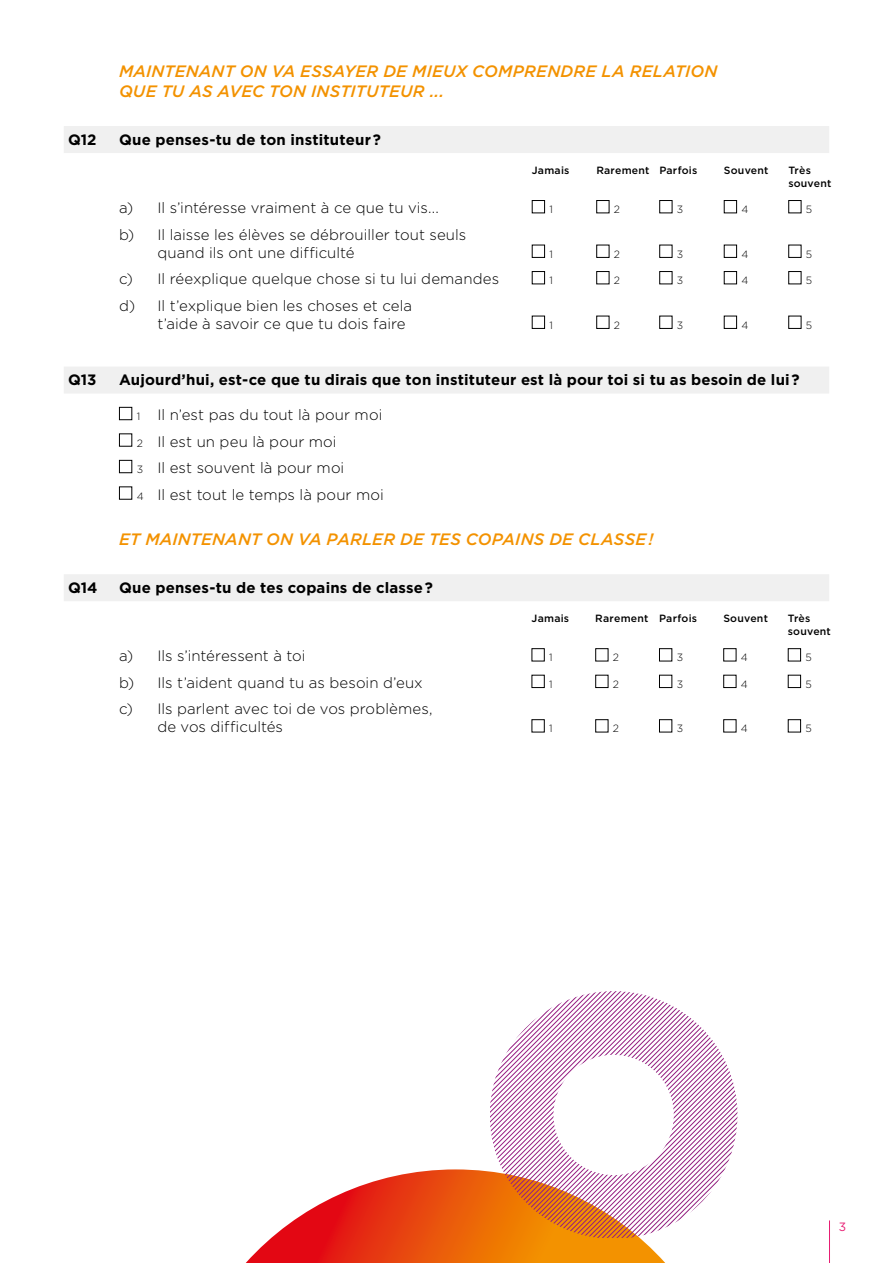
<style>
.page{position:relative;width:893px;height:1263px;background:#fff}
.page>*{position:absolute;margin:0;border:0;box-sizing:border-box;transform-origin:0 0}
.t1{font:italic 500 16.5px/19.8px "Gotham";letter-spacing:.01em;color:#f39200}
.t2{font:300 15px/18px "Gotham";letter-spacing:.005em;color:#000}
.t3{font:700 15px "Gotham";letter-spacing:.01em;color:#000}
.t4{font:12px "Gotham";color:#e71d72}
.t5{font:500 10.5px/12.6px "Gotham";letter-spacing:.02em;color:#000}
.t6{font:300 10.5px "Gotham";color:#000}
.s1{font-size:10.5px}
</style>
<div class="page">
<hr style="left:829px;top:1220px;width:1px;height:43px;background:#e71d72">
<div style="left:64px;top:126px;width:765px;height:27px;background:#f0f0f0"></div>
<div style="left:64px;top:367px;width:765px;height:27px;background:#f0f0f0"></div>
<div style="left:64px;top:574px;width:765px;height:27px;background:#f0f0f0"></div>
<div style="left:532px;top:200px;width:13px;height:13px;border:1px solid #000"></div>
<div style="left:596px;top:200px;width:13px;height:13px;border:1px solid #000"></div>
<div style="left:659px;top:200px;width:13px;height:13px;border:1px solid #000"></div>
<div style="left:724px;top:200px;width:13px;height:13px;border:1px solid #000"></div>
<div style="left:788px;top:200px;width:13px;height:13px;border:1px solid #000"></div>
<div style="left:532px;top:245px;width:13px;height:13px;border:1px solid #000"></div>
<div style="left:596px;top:245px;width:13px;height:13px;border:1px solid #000"></div>
<div style="left:659px;top:245px;width:13px;height:13px;border:1px solid #000"></div>
<div style="left:724px;top:245px;width:13px;height:13px;border:1px solid #000"></div>
<div style="left:788px;top:245px;width:13px;height:13px;border:1px solid #000"></div>
<div style="left:532px;top:271px;width:13px;height:13px;border:1px solid #000"></div>
<div style="left:596px;top:271px;width:13px;height:13px;border:1px solid #000"></div>
<div style="left:659px;top:271px;width:13px;height:13px;border:1px solid #000"></div>
<div style="left:724px;top:271px;width:13px;height:13px;border:1px solid #000"></div>
<div style="left:788px;top:271px;width:13px;height:13px;border:1px solid #000"></div>
<div style="left:532px;top:316px;width:13px;height:13px;border:1px solid #000"></div>
<div style="left:596px;top:316px;width:13px;height:13px;border:1px solid #000"></div>
<div style="left:659px;top:316px;width:13px;height:13px;border:1px solid #000"></div>
<div style="left:724px;top:316px;width:13px;height:13px;border:1px solid #000"></div>
<div style="left:788px;top:316px;width:13px;height:13px;border:1px solid #000"></div>
<div style="left:119px;top:407px;width:13px;height:13px;border:1px solid #000"></div>
<div style="left:119px;top:433px;width:13px;height:14px;border:1px solid #000"></div>
<div style="left:119px;top:460px;width:13px;height:13px;border:1px solid #000"></div>
<div style="left:119px;top:486px;width:13px;height:14px;border:1px solid #000"></div>
<div style="left:531px;top:648px;width:14px;height:13px;border:1px solid #000"></div>
<div style="left:595px;top:648px;width:13px;height:13px;border:1px solid #000"></div>
<div style="left:659px;top:648px;width:13px;height:13px;border:1px solid #000"></div>
<div style="left:723px;top:648px;width:13px;height:13px;border:1px solid #000"></div>
<div style="left:788px;top:648px;width:13px;height:13px;border:1px solid #000"></div>
<div style="left:531px;top:675px;width:14px;height:13px;border:1px solid #000"></div>
<div style="left:595px;top:675px;width:13px;height:13px;border:1px solid #000"></div>
<div style="left:659px;top:675px;width:13px;height:13px;border:1px solid #000"></div>
<div style="left:723px;top:675px;width:13px;height:13px;border:1px solid #000"></div>
<div style="left:788px;top:675px;width:13px;height:13px;border:1px solid #000"></div>
<div style="left:531px;top:719px;width:14px;height:13px;border:1px solid #000"></div>
<div style="left:595px;top:719px;width:13px;height:13px;border:1px solid #000"></div>
<div style="left:659px;top:719px;width:13px;height:13px;border:1px solid #000"></div>
<div style="left:723px;top:719px;width:13px;height:13px;border:1px solid #000"></div>
<div style="left:788px;top:719px;width:13px;height:13px;border:1px solid #000"></div>
<svg style="left:246px;top:1169px;width:419px;height:94px"></svg>
<svg style="left:490px;top:991px;width:247px;height:247px"></svg>
<p class="t1" style="left:119px;top:61px;width:600px">MAINTENANT ON VA ESSAYER DE MIEUX COMPRENDRE LA RELATION<br>QUE TU AS AVEC TON INSTITUTEUR ...</p>
<p class="t3" style="left:68px;top:131px;width:30px">Q12</p>
<p class="t3" style="left:119px;top:131px;width:264px">Que penses-tu de ton instituteur?</p>
<p class="t5" style="left:532px;top:164px;width:39px">Jamais</p>
<p class="t5" style="left:596px;top:164px;width:103px">Rarement Parfois</p>
<p class="t5" style="left:724px;top:164px;width:46px">Souvent</p>
<p class="t5" style="left:788px;top:164px;width:45px">Très souvent</p>
<p class="t2" style="left:119px;top:199px;width:321px">a) Il s’intéresse vraiment à ce que tu vis...</p>
<p class="t6" style="left:549px;top:204px;width:5px">1</p>
<p class="t6" style="left:614px;top:204px;width:8px">2</p>
<p class="t6" style="left:677px;top:204px;width:8px">3</p>
<p class="t6" style="left:741px;top:204px;width:8px">4</p>
<p class="t6" style="left:806px;top:204px;width:8px">5</p>
<p class="t2" style="left:157px;top:225px;width:311px;text-indent:-38px">b) Il laisse les élèves se débrouiller tout seuls quand ils ont une difficulté</p>
<p class="t6" style="left:549px;top:248px;width:5px">1</p>
<p class="t6" style="left:614px;top:248px;width:8px">2</p>
<p class="t6" style="left:677px;top:248px;width:8px">3</p>
<p class="t6" style="left:741px;top:248px;width:8px">4</p>
<p class="t6" style="left:806px;top:248px;width:8px">5</p>
<p class="t2" style="left:119px;top:270px;width:382px">c) Il réexplique quelque chose si tu lui demandes</p>
<p class="t6" style="left:549px;top:275px;width:5px">1</p>
<p class="t6" style="left:614px;top:275px;width:8px">2</p>
<p class="t6" style="left:677px;top:275px;width:8px">3</p>
<p class="t6" style="left:741px;top:275px;width:8px">4</p>
<p class="t6" style="left:806px;top:275px;width:8px">5</p>
<p class="t2" style="left:157px;top:296px;width:256px;text-indent:-38px">d) Il t’explique bien les choses et cela t’aide à savoir ce que tu dois faire</p>
<p class="t6" style="left:549px;top:319px;width:5px">1</p>
<p class="t6" style="left:614px;top:319px;width:8px">2</p>
<p class="t6" style="left:677px;top:319px;width:8px">3</p>
<p class="t6" style="left:741px;top:319px;width:8px">4</p>
<p class="t6" style="left:806px;top:319px;width:8px">5</p>
<p class="t3" style="left:68px;top:371px;width:30px">Q13</p>
<p class="t3" style="left:119px;top:371px;width:682px">Aujourd’hui, est-ce que tu dirais que ton instituteur est là pour toi si tu as besoin de lui?</p>
<p class="t2" style="left:137px;top:401px;width:249px;line-height:26.5px"><span class="s1">1</span> Il n’est pas du tout là pour moi<br><span class="s1">2</span> Il est un peu là pour moi<br><span class="s1">3</span> Il est souvent là pour moi<br><span class="s1">4</span> Il est tout le temps là pour moi</p>
<p class="t1" style="left:119px;top:529px;width:536px">ET MAINTENANT ON VA PARLER DE TES COPAINS DE CLASSE!</p>
<p class="t3" style="left:68px;top:579px;width:31px">Q14</p>
<p class="t3" style="left:119px;top:579px;width:315px">Que penses-tu de tes copains de classe?</p>
<p class="t5" style="left:531px;top:612px;width:39px">Jamais</p>
<p class="t5" style="left:595px;top:612px;width:103px">Rarement Parfois</p>
<p class="t5" style="left:723px;top:612px;width:46px">Souvent</p>
<p class="t5" style="left:788px;top:612px;width:45px">Très souvent</p>
<p class="t2" style="left:119px;top:647px;width:188px">a) Ils s’intéressent à toi</p>
<p class="t6" style="left:549px;top:652px;width:5px">1</p>
<p class="t6" style="left:613px;top:652px;width:8px">2</p>
<p class="t6" style="left:677px;top:652px;width:8px">3</p>
<p class="t6" style="left:741px;top:652px;width:8px">4</p>
<p class="t6" style="left:805px;top:652px;width:8px">5</p>
<p class="t2" style="left:119px;top:673px;width:305px">b) Ils t’aident quand tu as besoin d’eux</p>
<p class="t6" style="left:549px;top:678px;width:5px">1</p>
<p class="t6" style="left:613px;top:678px;width:8px">2</p>
<p class="t6" style="left:677px;top:678px;width:8px">3</p>
<p class="t6" style="left:741px;top:678px;width:8px">4</p>
<p class="t6" style="left:805px;top:678px;width:8px">5</p>
<p class="t2" style="left:157px;top:700px;width:277px;text-indent:-38px">c) Ils parlent avec toi de vos problèmes, de vos difficultés</p>
<p class="t6" style="left:549px;top:723px;width:5px">1</p>
<p class="t6" style="left:613px;top:723px;width:8px">2</p>
<p class="t6" style="left:677px;top:723px;width:8px">3</p>
<p class="t6" style="left:741px;top:723px;width:8px">4</p>
<p class="t6" style="left:805px;top:723px;width:8px">5</p>
<p class="t4" style="left:839px;top:1219px;width:9px">3</p>
</div>
